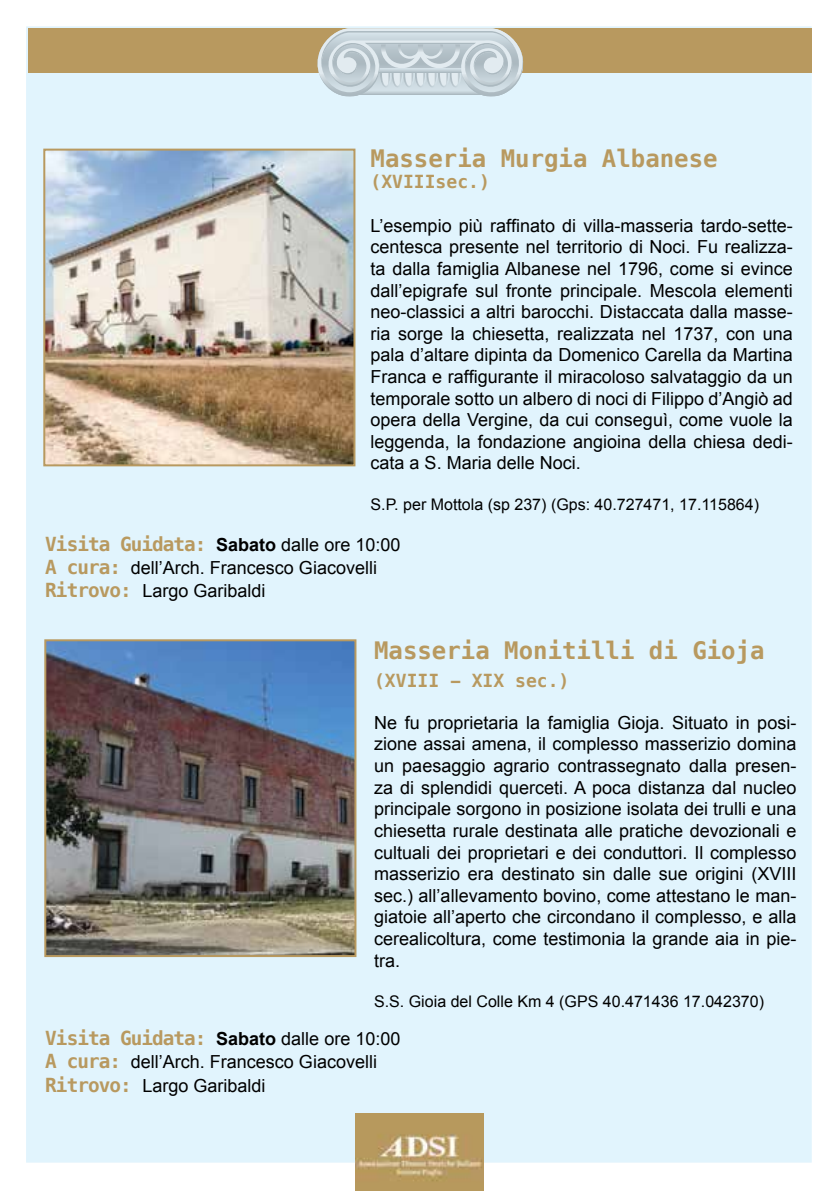
<style>
.page{position:relative;width:840px;height:1191px;background:#fff}
.page>*{position:absolute;margin:0;border:0;box-sizing:border-box;transform-origin:0 0}
.t1{font:700 24px "Menlo";color:#b8995f}
.t2{font:700 19.4px "Menlo";letter-spacing:-.05em;color:#b8995f}
.t3{font:18px/21.6px "Arial";color:#000;text-align:justify}
.t4{font:700 18px "Menlo";color:#b8995f}
.t5{font:16px "Arial";color:#000}
.s1{font-family:"Arial";font-size:18px;color:#000}
.s2{font-family:"Arial";font-weight:400;font-size:18px;color:#000}
.s3{font-family:"Menlo";font-weight:700;font-size:19.4px;color:#b8995f}
</style>
<div class="page">
<div style="left:26px;top:26px;width:785px;height:1136px;background:#e1f4fd"></div>
<div style="left:28px;top:28px;width:783px;height:44px;background:#b8995f"></div>
<svg style="left:313px;top:28px;width:213px;height:69px"></svg>
<img style="left:355px;top:1114px;width:128px;height:76px">
<img style="left:47px;top:642px;width:306px;height:312px">
<div style="left:44px;top:639px;width:312px;height:318px;border:2px solid #b8995f"></div>
<img style="left:46px;top:152px;width:306px;height:311px">
<div style="left:43px;top:149px;width:312px;height:317px;border:2px solid #b8995f"></div>
<h1 class="t1" style="left:370px;top:142px;width:348px">Masseria Murgia Albanese</h1>
<p class="t4" style="left:370px;top:169px;width:121px">(XVIIIsec.)</p>
<p class="t3" style="left:370px;top:215px;width:423px">L’esempio più raffinato di villa-masseria tardo-sette&shy;centesca presente nel territorio di Noci. Fu realizza&shy;ta dalla famiglia Albanese nel 1796, come si evince dall’epigrafe sul fronte principale. Mescola elementi neo-classici a altri barocchi. Distaccata dalla masse&shy;ria sorge la chiesetta, realizzata nel 1737, con una pala d’altare dipinta da Domenico Carella da Martina Franca e raffigurante il miracoloso salvataggio da un temporale sotto un albero di noci di Filippo d’Angiò ad opera della Vergine, da cui conseguì, come vuole la leggenda, la fondazione angioina della chiesa dedi&shy;cata a S. Maria delle Noci.</p>
<p class="t5" style="left:370px;top:494px;width:390px">S.P. per Mottola (sp 237) (Gps: 40.727471, 17.115864)</p>
<p class="t2" style="left:45px;top:530px;width:356px">Visita Guidata: <span class="s1">Sabato</span> <span class="s2">dalle ore 10:00</span></p>
<p class="t3" style="left:45px;top:556px;width:333px;line-height:23.2px"><span class="s3">A cura:</span> dell’Arch. Francesco Giacovelli<br><span class="s3">Ritrovo:</span> Largo Garibaldi</p>
<h1 class="t1" style="left:374px;top:633px;width:392px">Masseria Monitilli di Gioja</h1>
<p class="t4" style="left:374px;top:668px;width:197px">(XVIII - XIX sec.)</p>
<p class="t3" style="left:374px;top:712px;width:423px">Ne fu proprietaria la famiglia Gioja. Situato in posi&shy;zione assai amena, il complesso masserizio domina un paesaggio agrario contrassegnato dalla presen&shy;za di splendidi querceti. A poca distanza dal nucleo principale sorgono in posizione isolata dei trulli e una chiesetta rurale destinata alle pratiche devozionali e cultuali dei proprietari e dei conduttori. Il complesso masserizio era destinato sin dalle sue origini (XVIII sec.) all’allevamento bovino, come attestano le man&shy;giatoie all’aperto che circondano il complesso, e alla cerealicoltura, come testimonia la grande aia in pie&shy;tra.</p>
<p class="t5" style="left:374px;top:991px;width:391px">S.S. Gioia del Colle Km 4 (GPS 40.471436 17.042370)</p>
<p class="t2" style="left:45px;top:1024px;width:356px">Visita Guidata: <span class="s1">Sabato</span> <span class="s2">dalle ore 10:00</span></p>
<p class="t3" style="left:45px;top:1050px;width:333px;line-height:23.2px"><span class="s3">A cura:</span> dell’Arch. Francesco Giacovelli<br><span class="s3">Ritrovo:</span> Largo Garibaldi</p>
</div>
